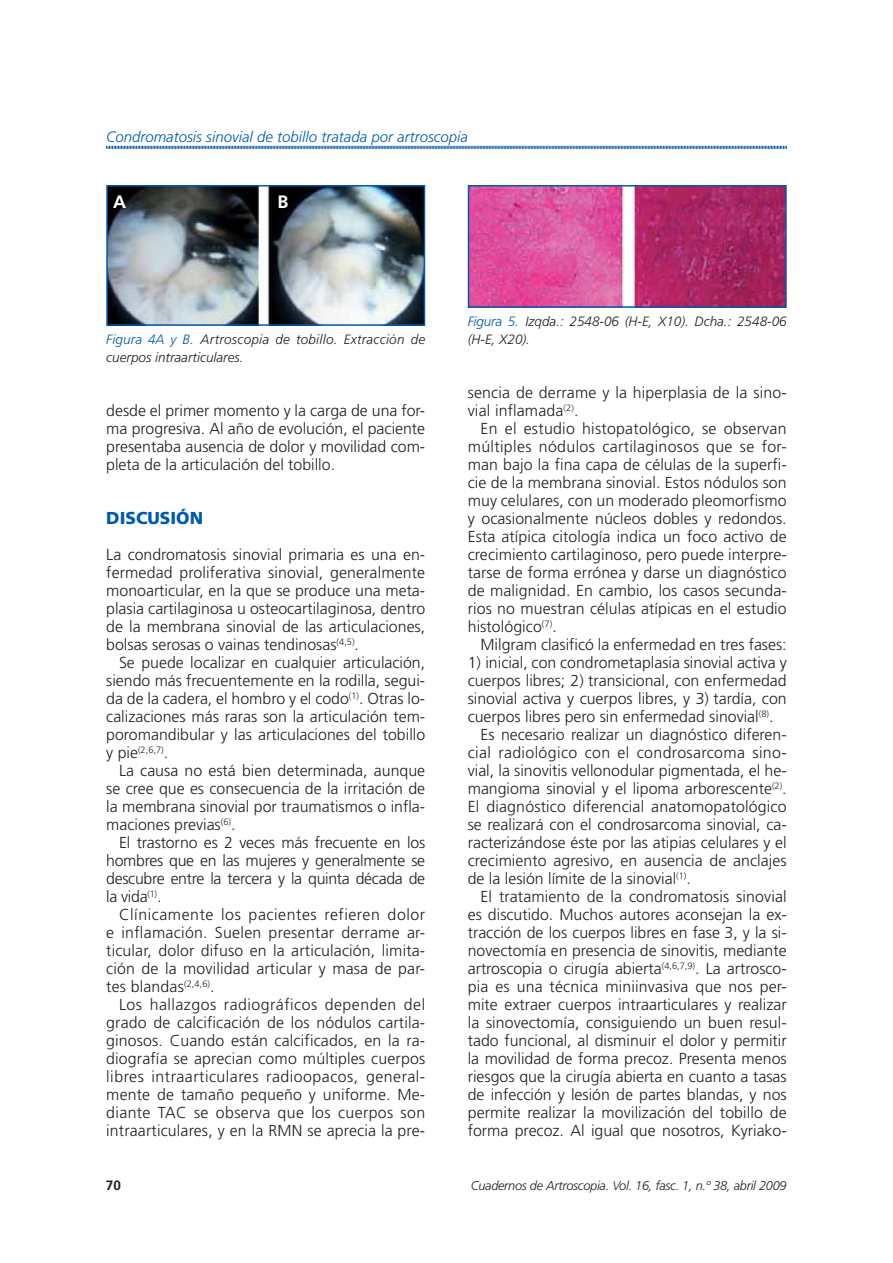
<style>
.page{position:relative;width:893px;height:1263px;background:#fff}
.page>*{position:absolute;margin:0;border:0;box-sizing:border-box;transform-origin:0 0}
.t1{font:700 18px "Frutiger LT Std";color:#fff}
.t2{font:900 17.25px "Frutiger LT Std";color:#005aaa}
.t3{font:300 15.9px/18px "Frutiger LT Std";color:#231f20;text-align:justify}
.t4{font:300 15.9px "Frutiger LT Std";letter-spacing:.02em;color:#231f20}
.t5{font:300 15.9px "Frutiger LT Std";letter-spacing:.03em;color:#231f20}
.t6{font:300 15.9px "Frutiger LT Std";letter-spacing:-.02em;color:#231f20}
.t7{font:300 15.9px "Frutiger LT Std";letter-spacing:.025em;color:#231f20}
.t8{font:300 15.9px "Frutiger LT Std";letter-spacing:.035em;color:#231f20}
.t9{font:italic 300 15px "Frutiger LT Std";color:#005aaa}
.t10{font:italic 300 13.5px/18px "Frutiger LT Std";color:#231f20}
.t11{font:700 13.5px "Frutiger LT Std";color:#231f20}
.t12{font:italic 300 12.75px "Frutiger LT Std";letter-spacing:-.02em;color:#231f20}
.t13{font:300 9.15px "Frutiger LT Std";color:#231f20}
.s1{color:#005aaa}
.s2{font-size:15.9px}
</style>
<div class="page">
<svg style="left:106px;top:145px;width:681px;height:4px;background:#7fabd4"></svg>
<img style="left:109px;top:188px;width:313px;height:135px">
<div style="left:106px;top:185px;width:319px;height:141px;border:2px solid #005aaa"></div>
<img style="left:471px;top:188px;width:313px;height:117px">
<div style="left:468px;top:185px;width:319px;height:123px;border:2px solid #005aaa"></div>
<p class="t9" style="left:106px;top:130px;width:363px">Condromatosis sinovial de tobillo tratada por artroscopia</p>
<p class="t1" style="left:113px;top:194px;width:14px">A</p>
<p class="t1" style="left:278px;top:194px;width:12px">B</p>
<p class="t10" style="left:106px;top:331px;width:320px"><span class="s1">Figura 4A y B.</span> Artroscopia de tobillo. Extracción de cuerpos intraarticulares.</p>
<p class="t3" style="left:106px;top:402px;width:320px">desde el primer momento y la carga de una for&shy;ma progresiva. Al año de evolución, el paciente presentaba ausencia de dolor y movilidad com&shy;pleta de la articulación del tobillo.</p>
<p class="t2" style="left:106px;top:510px;width:98px">DISCUSIÓN</p>
<p class="t3" style="left:106px;top:546px;width:320px">La condromatosis sinovial primaria es una en-</p>
<p class="t3" style="left:106px;top:564px;width:320px">fermedad proliferativa sinovial, generalmente</p>
<p class="t3" style="left:106px;top:582px;width:320px">monoarticular, en la que se produce una meta-</p>
<p class="t3" style="left:106px;top:600px;width:320px">plasia cartilaginosa u osteocartilaginosa, dentro</p>
<p class="t3" style="left:106px;top:618px;width:320px">de la membrana sinovial de las articulaciones,</p>
<p class="t3" style="left:106px;top:636px;width:254px">bolsas serosas o vainas tendinosas<sup>(4,5)</sup>.</p>
<p class="t3" style="left:119px;top:654px;width:308px">Se puede localizar en cualquier articulación,</p>
<p class="t3" style="left:106px;top:672px;width:320px">siendo más frecuentemente en la rodilla, segui-</p>
<p class="t3" style="left:106px;top:690px;width:320px">da de la cadera, el hombro y el codo<sup>(1)</sup>. Otras lo-</p>
<p class="t3" style="left:106px;top:708px;width:320px">calizaciones más raras son la articulación tem-</p>
<p class="t3" style="left:106px;top:726px;width:320px">poromandibular y las articulaciones del tobillo</p>
<p class="t13" style="left:106px;top:745px;width:63px"><span class="s2">y pie</span>(2,6,7)<span class="s2">.</span></p>
<p class="t3" style="left:119px;top:762px;width:308px">La causa no está bien determinada, aunque</p>
<p class="t3" style="left:106px;top:780px;width:320px">se cree que es consecuencia de la irritación de</p>
<p class="t3" style="left:106px;top:798px;width:320px">la membrana sinovial por traumatismos o infla-</p>
<p class="t3" style="left:106px;top:816px;width:131px">maciones previas<sup>(6)</sup>.</p>
<p class="t3" style="left:119px;top:834px;width:308px">El trastorno es 2 veces más frecuente en los</p>
<p class="t6" style="left:106px;top:853px;width:320px">hombres que en las mujeres y generalmente se</p>
<p class="t6" style="left:106px;top:871px;width:320px">descubre entre la tercera y la quinta década de</p>
<p class="t3" style="left:106px;top:888px;width:57px">la vida<sup>(1)</sup>.</p>
<p class="t8" style="left:119px;top:907px;width:308px">Clínicamente los pacientes refieren dolor</p>
<p class="t4" style="left:106px;top:925px;width:320px">e inflamación. Suelen presentar derrame ar-</p>
<p class="t3" style="left:106px;top:942px;width:320px">ticular, dolor difuso en la articulación, limita-</p>
<p class="t3" style="left:106px;top:960px;width:320px">ción de la movilidad articular y masa de par-</p>
<p class="t3" style="left:106px;top:978px;width:110px">tes blandas<sup>(2,4,6)</sup>.</p>
<p class="t5" style="left:119px;top:997px;width:308px">Los hallazgos radiográficos dependen del</p>
<p class="t3" style="left:106px;top:1014px;width:320px">grado de calcificación de los nódulos cartila-</p>
<p class="t3" style="left:106px;top:1032px;width:320px">ginosos. Cuando están calcificados, en la ra-</p>
<p class="t3" style="left:106px;top:1050px;width:320px">diografía se aprecian como múltiples cuerpos</p>
<p class="t5" style="left:106px;top:1069px;width:320px">libres intraarticulares radioopacos, general-</p>
<p class="t3" style="left:106px;top:1086px;width:320px">mente de tamaño pequeño y uniforme. Me-</p>
<p class="t7" style="left:106px;top:1105px;width:320px">diante TAC se observa que los cuerpos son</p>
<p class="t3" style="left:106px;top:1122px;width:320px">intraarticulares, y en la RMN se aprecia la pre-</p>
<p class="t10" style="left:468px;top:313px;width:320px"><span class="s1">Figura 5.</span> Izqda.: 2548-06 (H-E, X10). Dcha.: 2548-06 (H-E, X20).</p>
<p class="t3" style="left:468px;top:384px;width:320px">sencia de derrame y la hiperplasia de la sino-</p>
<p class="t3" style="left:468px;top:402px;width:112px">vial inflamada<sup>(2)</sup>.</p>
<p class="t4" style="left:480px;top:421px;width:308px">En el estudio histopatológico, se observan</p>
<p class="t4" style="left:468px;top:439px;width:320px">múltiples nódulos cartilaginosos que se for-</p>
<p class="t3" style="left:468px;top:456px;width:320px">man bajo la fina capa de células de la superfi-</p>
<p class="t3" style="left:468px;top:474px;width:320px">cie de la membrana sinovial. Estos nódulos son</p>
<p class="t3" style="left:468px;top:492px;width:320px">muy celulares, con un moderado pleomorfismo</p>
<p class="t3" style="left:468px;top:510px;width:320px">y ocasionalmente núcleos dobles y redondos.</p>
<p class="t3" style="left:468px;top:528px;width:320px">Esta atípica citología indica un foco activo de</p>
<p class="t3" style="left:468px;top:546px;width:320px">crecimiento cartilaginoso, pero puede interpre-</p>
<p class="t3" style="left:468px;top:564px;width:320px">tarse de forma errónea y darse un diagnóstico</p>
<p class="t3" style="left:468px;top:582px;width:320px">de malignidad. En cambio, los casos secunda-</p>
<p class="t3" style="left:468px;top:600px;width:320px">rios no muestran células atípicas en el estudio</p>
<p class="t3" style="left:468px;top:618px;width:91px">histológico<sup>(7)</sup>.</p>
<p class="t3" style="left:480px;top:636px;width:308px">Milgram clasificó la enfermedad en tres fases:</p>
<p class="t3" style="left:468px;top:654px;width:320px">1) inicial, con condrometaplasia sinovial activa y</p>
<p class="t3" style="left:468px;top:672px;width:320px">cuerpos libres; 2) transicional, con enfermedad</p>
<p class="t3" style="left:468px;top:690px;width:320px">sinovial activa y cuerpos libres, y 3) tardía, con</p>
<p class="t3" style="left:468px;top:708px;width:307px">cuerpos libres pero sin enfermedad sinovial<sup>(8)</sup>.</p>
<p class="t3" style="left:480px;top:726px;width:308px">Es necesario realizar un diagnóstico diferen-</p>
<p class="t7" style="left:468px;top:745px;width:320px">cial radiológico con el condrosarcoma sino-</p>
<p class="t3" style="left:468px;top:762px;width:320px">vial, la sinovitis vellonodular pigmentada, el he-</p>
<p class="t3" style="left:468px;top:780px;width:320px">mangioma sinovial y el lipoma arborescente<sup>(2)</sup>.</p>
<p class="t3" style="left:468px;top:798px;width:320px">El diagnóstico diferencial anatomopatológico</p>
<p class="t3" style="left:468px;top:816px;width:320px">se realizará con el condrosarcoma sinovial, ca-</p>
<p class="t3" style="left:468px;top:834px;width:320px">racterizándose éste por las atipias celulares y el</p>
<p class="t3" style="left:468px;top:852px;width:320px">crecimiento agresivo, en ausencia de anclajes</p>
<p class="t3" style="left:468px;top:870px;width:225px">de la lesión límite de la sinovial<sup>(1)</sup>.</p>
<p class="t3" style="left:480px;top:888px;width:308px">El tratamiento de la condromatosis sinovial</p>
<p class="t3" style="left:468px;top:906px;width:320px">es discutido. Muchos autores aconsejan la ex-</p>
<p class="t3" style="left:468px;top:924px;width:320px">tracción de los cuerpos libres en fase 3, y la si-</p>
<p class="t3" style="left:468px;top:942px;width:320px">novectomía en presencia de sinovitis, mediante</p>
<p class="t3" style="left:468px;top:960px;width:320px">artroscopia o cirugía abierta<sup>(4,6,7,9)</sup>. La artrosco-</p>
<p class="t3" style="left:468px;top:978px;width:320px">pia es una técnica miniinvasiva que nos per-</p>
<p class="t3" style="left:468px;top:996px;width:320px">mite extraer cuerpos intraarticulares y realizar</p>
<p class="t3" style="left:468px;top:1014px;width:320px">la sinovectomía, consiguiendo un buen resul-</p>
<p class="t3" style="left:468px;top:1032px;width:320px">tado funcional, al disminuir el dolor y permitir</p>
<p class="t3" style="left:468px;top:1050px;width:320px">la movilidad de forma precoz. Presenta menos</p>
<p class="t3" style="left:468px;top:1068px;width:320px">riesgos que la cirugía abierta en cuanto a tasas</p>
<p class="t3" style="left:468px;top:1086px;width:320px">de infección y lesión de partes blandas, y nos</p>
<p class="t3" style="left:468px;top:1104px;width:320px">permite realizar la movilización del tobillo de</p>
<p class="t3" style="left:468px;top:1122px;width:320px">forma precoz. Al igual que nosotros, Kyriako-</p>
<p class="t11" style="left:106px;top:1179px;width:17px">70</p>
<p class="t12" style="left:471px;top:1180px;width:317px">Cuadernos de Artroscopia. Vol. 16, fasc. 1, n.º 38, abril 2009</p>
</div>
